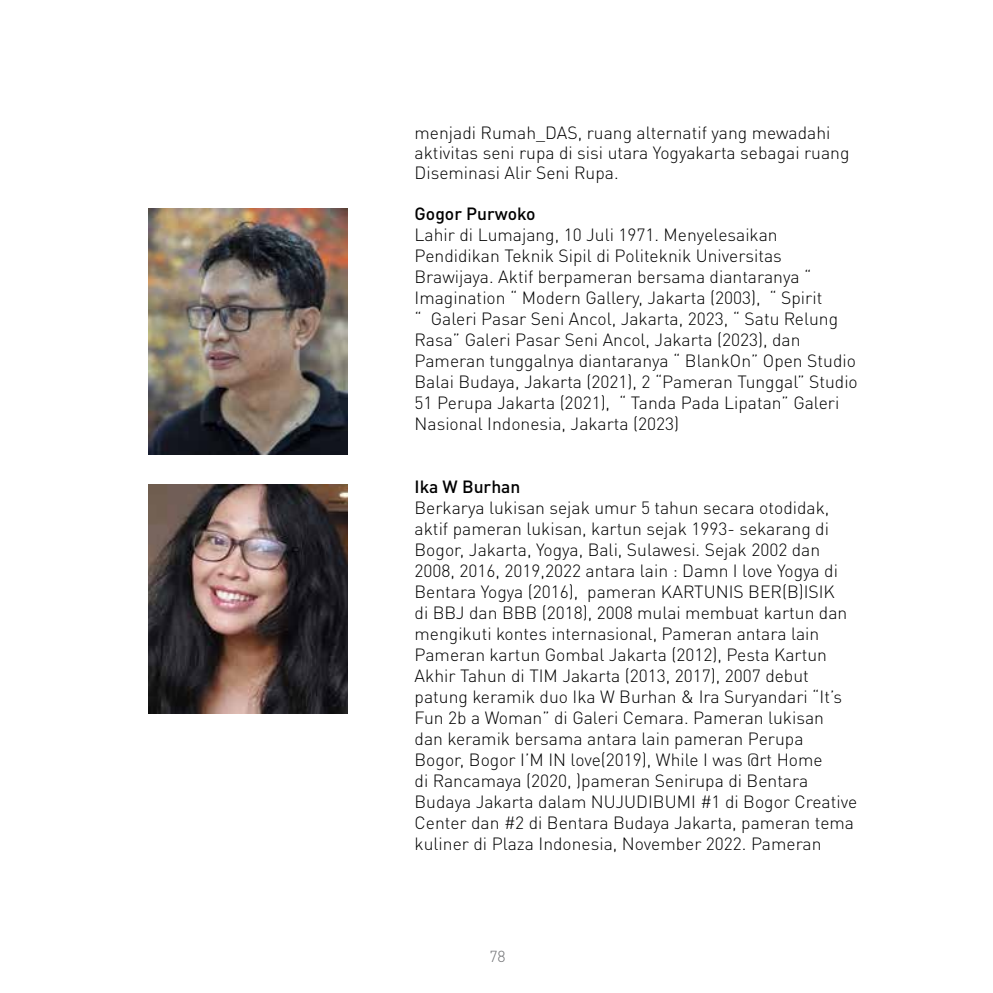
<style>
.page{position:relative;width:993px;height:993px;background:#fff}
.page>*{position:absolute;margin:0;border:0;box-sizing:border-box;transform-origin:0 0}
.t1{font:300 17.5px/21px "DIN Pro";color:#000}
.t2{font:500 17.5px "DIN Pro";color:#000}
.t3{font:300 15.75px "DIN Pro";color:#6d6e71}
</style>
<div class="page">
<img style="left:149px;top:208px;width:199px;height:246px">
<img style="left:149px;top:484px;width:199px;height:229px">
<p class="t1" style="left:414px;top:121px;width:436px;line-height:20.1px">menjadi Rumah_DAS, ruang alternatif yang mewadahi aktivitas seni rupa di sisi utara Yogyakarta sebagai ruang<br>Diseminasi Alir Seni Rupa.</p>
<p class="t2" style="left:414px;top:199px;width:122px">Gogor Purwoko</p>
<p class="t1" style="left:414px;top:222px;width:444px">Lahir di Lumajang, 10 Juli 1971. Menyelesaikan Pendidikan Teknik Sipil di Politeknik Universitas Brawijaya. Aktif berpameran bersama diantaranya “ Imagination “ Modern Gallery, Jakarta (2003), “ Spirit<br>“ Galeri Pasar Seni Ancol, Jakarta, 2023, “ Satu Relung Rasa” Galeri Pasar Seni Ancol, Jakarta (2023), dan Pameran tunggalnya diantaranya “ BlankOn” Open Studio Balai Budaya, Jakarta (2021), 2 “Pameran Tunggal” Studio 51 Perupa Jakarta (2021), “ Tanda Pada Lipatan” Galeri Nasional Indonesia, Jakarta (2023)</p>
<p class="t2" style="left:414px;top:472px;width:107px">Ika W Burhan</p>
<p class="t1" style="left:414px;top:495px;width:444px">Berkarya lukisan sejak umur 5 tahun secara otodidak, aktif pameran lukisan, kartun sejak 1993- sekarang di Bogor, Jakarta, Yogya, Bali, Sulawesi. Sejak 2002 dan 2008, 2016, 2019,2022 antara lain : Damn I love Yogya di Bentara Yogya (2016), pameran KARTUNIS BER(B)ISIK<br>di BBJ dan BBB (2018), 2008 mulai membuat kartun dan mengikuti kontes internasional, Pameran antara lain Pameran kartun Gombal Jakarta (2012), Pesta Kartun Akhir Tahun di TIM Jakarta (2013, 2017), 2007 debut patung keramik duo Ika W Burhan &amp; Ira Suryandari “It’s Fun 2b a Woman” di Galeri Cemara. Pameran lukisan<br>dan keramik bersama antara lain pameran Perupa Bogor, Bogor I’M IN love(2019), While I was @rt Home<br>di Rancamaya (2020, )pameran Senirupa di Bentara Budaya Jakarta dalam NUJUDIBUMI #1 di Bogor Creative Center dan #2 di Bentara Budaya Jakarta, pameran tema kuliner di Plaza Indonesia, November 2022. Pameran</p>
<p class="t3" style="left:489px;top:943px;width:18px">78</p>
</div>
